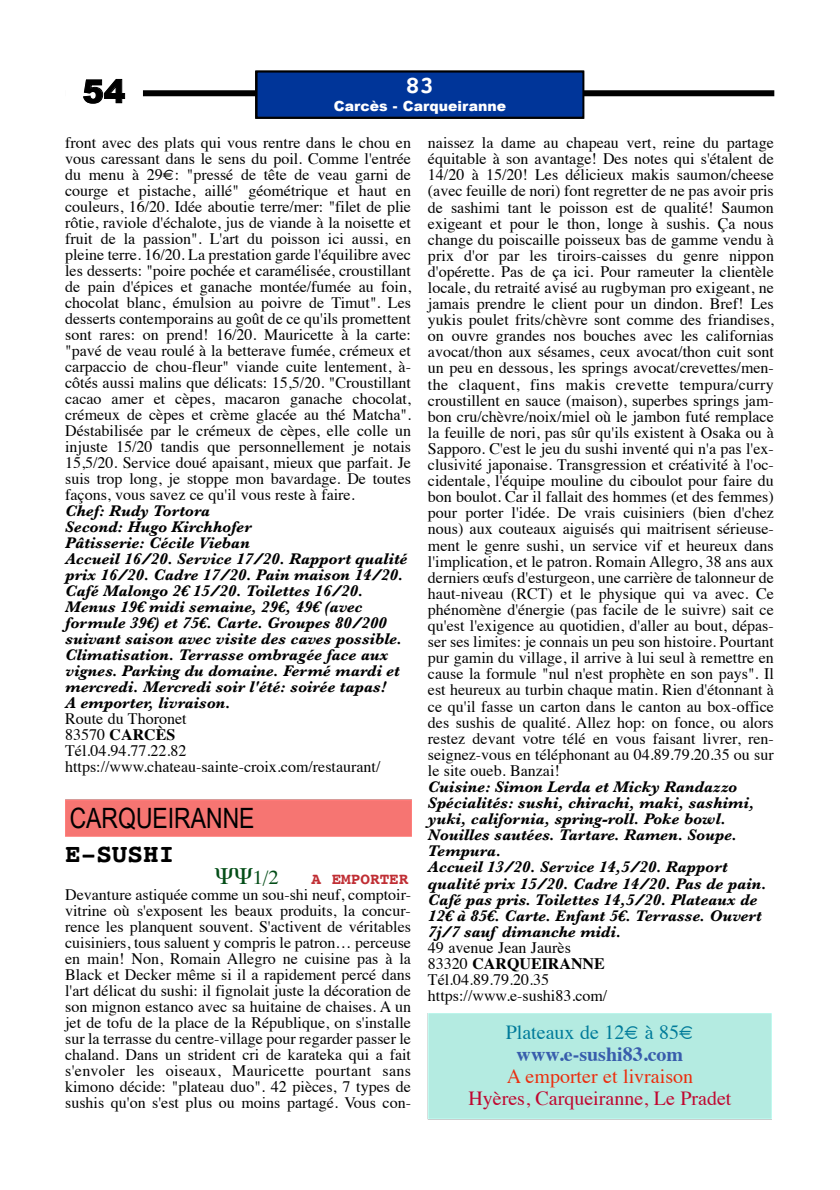
<style>
.page{position:relative;width:840px;height:1190px;background:#fff}
.page>*{position:absolute;margin:0;border:0;box-sizing:border-box;transform-origin:0 0}
.t1{font:900 32px "Arial";color:#000}
.t2{font:28px "Arial Narrow";color:#000}
.t3{font:700 26px "Courier";color:#000}
.t4{font:700 24px "Courier";color:#fff}
.t5{font:20px "Times";color:#c00730}
.t6{font:20px "Times";color:#eb2e0e}
.t7{font:20px "Times";color:#007b9a}
.t8{font:700 20px "Times";color:#385dac}
.t9{font:16px/16px "Times";color:#000;text-align:justify}
.t10{font:italic 700 16px/16px "Baskerville";color:#000}
.t11{font:700 16px "Courier";color:#c02e34}
.t12{font:900 14px "Arial";color:#fff}
.s1{font-weight:700}
</style>
<div class="page">
<div style="left:66px;top:90px;width:708px;height:6px;background:#000"></div>
<img style="left:66px;top:90px;width:76px;height:6px">
<div style="left:259px;top:74px;width:322px;height:42px;background:#003599"></div>
<div style="left:256px;top:71px;width:328px;height:48px;border:2px solid #000"></div>
<div style="left:428px;top:1013px;width:344px;height:106px;background:#b4ebe1"></div>
<h3 class="t4" style="left:406px;top:66px;width:30px">83</h3>
<p class="t12" style="left:334px;top:96px;width:174px">Carcès - Carqueiranne</p>
<h1 class="t1" style="left:83px;top:68px;width:44px">54</h1>
<p class="t9" style="left:65px;top:133px;width:347px">front avec des plats qui vous rentre dans le chou en vous caressant dans le sens du poil. Comme l'entrée du menu à 29€: "pressé de tête de veau garni de courge et pistache, aillé" géométrique et haut en couleurs, 16/20. Idée aboutie terre/mer: "filet de plie rôtie, raviole d'échalote, jus de viande à la noisette et fruit de la passion". L'art du poisson ici aussi, en pleine terre. 16/20. La prestation garde l'équilibre avec les desserts: "poire pochée et caramélisée, croustillant de pain d'épices et ganache montée/fumée au foin, chocolat blanc, émulsion au poivre de Timut". Les desserts contemporains au goût de ce qu'ils promettent sont rares: on prend! 16/20. Mauricette à la carte: "pavé de veau roulé à la betterave fumée, crémeux et carpaccio de chou-fleur" viande cuite lentement, à&shy;côtés aussi malins que délicats: 15,5/20. "Croustillant cacao amer et cèpes, macaron ganache chocolat, crémeux de cèpes et crème glacée au thé Matcha".<br>Déstabilisée par le crémeux de cèpes, elle colle un injuste 15/20 tandis que personnellement je notais 15,5/20. Service doué apaisant, mieux que parfait. Je suis trop long, je stoppe mon bavardage. De toutes façons, vous savez ce qu'il vous reste à faire.</p>
<p class="t10" style="left:65px;top:503px;width:344px">Chef: Rudy Tortora<br>Second: Hugo Kirchhofer<br>Pâtisserie: Cécile Vieban<br>Accueil 16/20. Service 17/20. Rapport qualité prix 16/20. Cadre 17/20. Pain maison 14/20.<br>Café Malongo 2€ 15/20. Toilettes 16/20.<br>Menus 19€ midi semaine, 29€, 49€ (avec formule 39€) et 75€. Carte. Groupes 80/200 suivant saison avec visite des caves possible.<br>Climatisation. Terrasse ombragée face aux vignes. Parking du domaine. Fermé mardi et mercredi. Mercredi soir l'été: soirée tapas!<br>A emporter, livraison.</p>
<p class="t9" style="left:65px;top:709px;width:317px;text-align:left">Route du Thoronet<br>83570 <span class="s1">CARCÈS<br></span>Tél.04.94.77.22.82 https://www.chateau-sainte-croix.com/restaurant/</p>
<p class="t9" style="left:428px;top:133px;width:348px">naissez la dame au chapeau vert, reine du partage équitable à son avantage! Des notes qui s'étalent de 14/20 à 15/20! Les délicieux makis saumon/cheese (avec feuille de nori) font regretter de ne pas avoir pris de sashimi tant le poisson est de qualité! Saumon exigeant et pour le thon, longe à sushis. Ça nous change du poiscaille poisseux bas de gamme vendu à prix d'or par les tiroirs-caisses du genre nippon d'opérette. Pas de ça ici. Pour rameuter la clientèle locale, du retraité avisé au rugbyman pro exigeant, ne jamais prendre le client pour un dindon. Bref! Les yukis poulet frits/chèvre sont comme des friandises, on ouvre grandes nos bouches avec les californias avocat/thon aux sésames, ceux avocat/thon cuit sont un peu en dessous, les springs avocat/crevettes/men&shy;the claquent, fins makis crevette tempura/curry croustillent en sauce (maison), superbes springs jam&shy;bon cru/chèvre/noix/miel où le jambon futé remplace la feuille de nori, pas sûr qu'ils existent à Osaka ou à Sapporo. C'est le jeu du sushi inventé qui n'a pas l'ex&shy;clusivité japonaise. Transgression et créativité à l'oc&shy;cidentale, l'équipe mouline du ciboulot pour faire du bon boulot. Car il fallait des hommes (et des femmes) pour porter l'idée. De vrais cuisiniers (bien d'chez nous) aux couteaux aiguisés qui maitrisent sérieuse&shy;ment le genre sushi, un service vif et heureux dans l'implication, et le patron. Romain Allegro, 38 ans aux derniers œufs d'esturgeon, une carrière de talonneur de haut-niveau (RCT) et le physique qui va avec. Ce phénomène d'énergie (pas facile de le suivre) sait ce qu'est l'exigence au quotidien, d'aller au bout, dépas&shy;ser ses limites: je connais un peu son histoire. Pourtant pur gamin du village, il arrive à lui seul à remettre en cause la formule "nul n'est prophète en son pays". Il est heureux au turbin chaque matin. Rien d'étonnant à ce qu'il fasse un carton dans le canton au box-office des sushis de qualité. Allez hop: on fonce, ou alors restez devant votre télé en vous faisant livrer, ren&shy;seignez-vous en téléphonant au 04.89.79.20.35 ou sur le site oueb. Banzai!</p>
<p class="t10" style="left:428px;top:779px;width:340px">Cuisine: Simon Lerda et Micky Randazzo Spécialités: sushi, chirachi, maki, sashimi, yuki, california, spring-roll. Poke bowl.<br>Nouilles sautées. Tartare. Ramen. Soupe.<br>Tempura.<br>Accueil 13/20. Service 14,5/20. Rapport qualité prix 15/20. Cadre 14/20. Pas de pain.<br>Café pas pris. Toilettes 14,5/20. Plateaux de 12€ à 85€. Carte. Enfant 5€. Terrasse. Ouvert 7j/7 sauf dimanche midi.</p>
<p class="t9" style="left:428px;top:938px;width:181px;text-align:left">49 avenue Jean Jaurès<br>83320 <span class="s1">CARQUEIRANNE<br></span>Tél.04.89.79.20.35 https://www.e-sushi83.com/</p>
<h2 class="t2" style="left:70px;top:798px;width:186px">CARQUEIRANNE</h2>
<h3 class="t3" style="left:65px;top:833px;width:111px">E-SUSHI</h3>
<p class="t11" style="left:312px;top:866px;width:98px">A EMPORTER</p>
<p class="t9" style="left:65px;top:885px;width:347px">Devanture astiquée comme un sou-shi neuf, comptoir&shy;vitrine où s'exposent les beaux produits, la concur&shy;rence les planquent souvent. S'activent de véritables cuisiniers, tous saluent y compris le patron… perceuse en main! Non, Romain Allegro ne cuisine pas à la Black et Decker même si il a rapidement percé dans l'art délicat du sushi: il fignolait juste la décoration de son mignon estanco avec sa huitaine de chaises. A un jet de tofu de la place de la République, on s'installe sur la terrasse du centre-village pour regarder passer le chaland. Dans un strident cri de karateka qui a fait s'envoler les oiseaux, Mauricette pourtant sans kimono décide: "plateau duo". 42 pièces, 7 types de sushis qu'on s'est plus ou moins partagé. Vous con-</p>
<p class="t7" style="left:506px;top:1014px;width:190px">Plateaux de 12€ à 85€</p>
<p class="t8" style="left:517px;top:1036px;width:168px">www.e-sushi83.com</p>
<p class="t6" style="left:507px;top:1058px;width:188px">A emporter et livraison</p>
<p class="t5" style="left:468px;top:1080px;width:265px">Hyères, Carqueiranne, Le Pradet</p>
</div>
